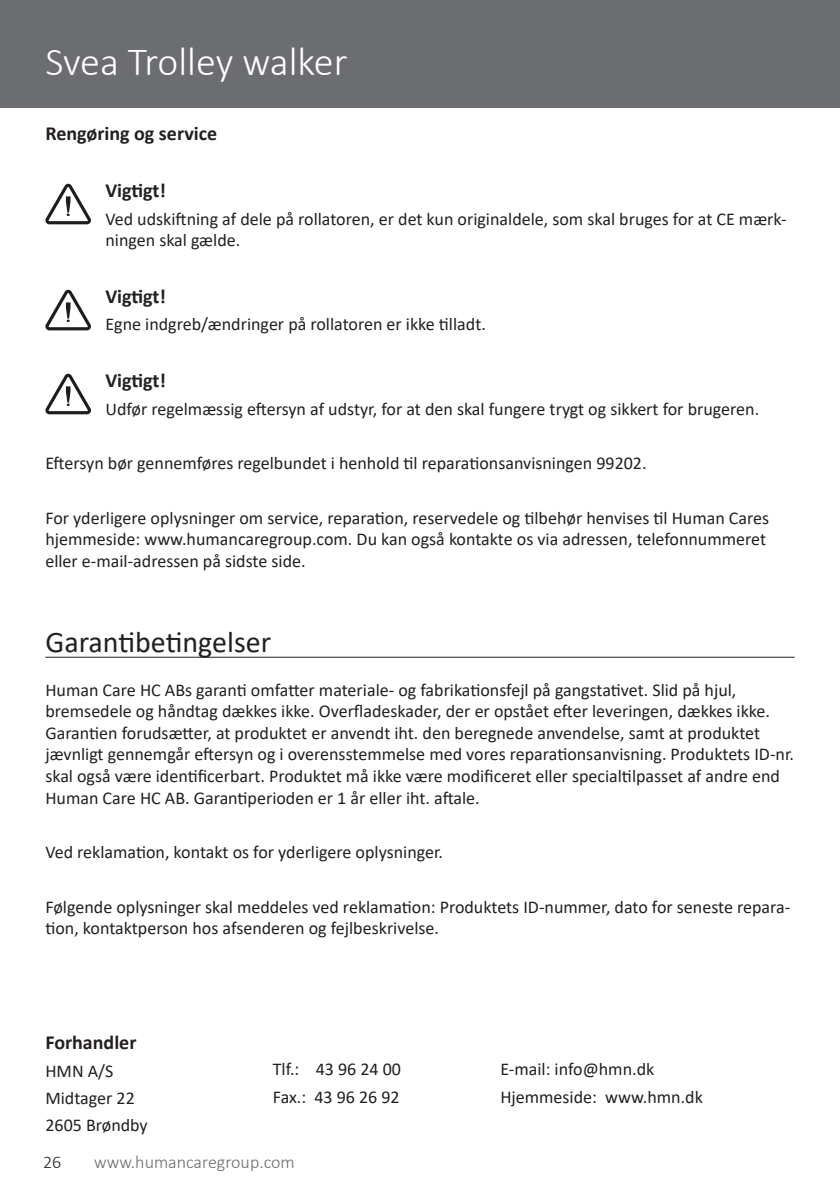
<style>
.page{position:relative;width:840px;height:1191px;background:#fff}
.page>*{position:absolute;margin:0;border:0;box-sizing:border-box;transform-origin:0 0}
.t1{font:300 40px "Calibri";color:#fff}
.Content_heading{font:30px "Calibri";color:#231f20}
.Body_Headline{font:700 20px "Calibri";color:#231f20}
.Body_text{font:18px/21.6px "Calibri";color:#231f20}
.Body_Headline-2{font:18px "Calibri";color:#231f20}
.t2{font:300 18px "Calibri";color:#6c6d70}
.t3{font:300 18px "Calibri";color:#231f20}
</style>
<div class="page">
<div style="left:0;top:0;width:839px;height:108px;background:#6c6d70"></div>
<hr style="left:45px;top:656px;width:749px;height:1px;background:#231f20">
<svg style="left:45px;top:184px;width:46px;height:40px"></svg>
<svg style="left:45px;top:290px;width:46px;height:40px"></svg>
<svg style="left:45px;top:374px;width:46px;height:40px"></svg>
<h1 class="t1" style="left:45px;top:37px;width:303px">Svea Trolley walker</h1>
<p class="Body_Headline" style="left:45px;top:120px;width:173px">Rengøring og service</p>
<p class="Body_Headline" style="left:105px;top:176px;width:62px">Vigtigt!</p>
<p class="Body_text" style="left:105px;top:207px;width:682px">Ved udskiftning af dele på rollatoren, er det kun originaldele, som skal bruges for at CE mærk&shy;ningen skal gælde.</p>
<p class="Body_Headline" style="left:105px;top:282px;width:62px">Vigtigt!</p>
<p class="Body_text" style="left:105px;top:313px;width:382px">Egne indgreb/ændringer på rollatoren er ikke tilladt.</p>
<p class="Body_Headline" style="left:105px;top:366px;width:62px">Vigtigt!</p>
<p class="Body_Headline-2" style="left:105px;top:396px;width:655px">Udfør regelmæssig eftersyn af udstyr, for at den skal fungere trygt og sikkert for brugeren.</p>
<p class="Body_text" style="left:45px;top:452px;width:602px">Eftersyn bør gennemføres regelbundet i henhold til reparationsanvisningen 99202.</p>
<p class="Body_text" style="left:45px;top:506px;width:725px">For yderligere oplysninger om service, reparation, reservedele og tilbehør henvises til Human Cares hjemmeside: www.humancaregroup.com. Du kan også kontakte os via adressen, telefonnummeret eller e-mail-adressen på sidste side.</p>
<p class="Content_heading" style="left:45px;top:621px;width:227px">Garantibetingelser</p>
<p class="Body_text" style="left:45px;top:678px;width:749px">Human Care HC ABs garanti omfatter materiale- og fabrikationsfejl på gangstativet. Slid på hjul, bremsedele og håndtag dækkes ikke. Overfladeskader, der er opstået efter leveringen, dækkes ikke.<br>Garantien forudsætter, at produktet er anvendt iht. den beregnede anvendelse, samt at produktet jævnligt gennemgår eftersyn og i overensstemmelse med vores reparationsanvisning. Produktets ID-nr. skal også være identificerbart. Produktet må ikke være modificeret eller specialtilpasset af andre end Human Care HC AB. Garantiperioden er 1 år eller iht. aftale.</p>
<p class="Body_text" style="left:45px;top:841px;width:399px">Ved reklamation, kontakt os for yderligere oplysninger.</p>
<p class="Body_text" style="left:45px;top:895px;width:746px">Følgende oplysninger skal meddeles ved reklamation: Produktets ID-nummer, dato for seneste repara&shy;tion, kontaktperson hos afsenderen og fejlbeskrivelse.</p>
<p class="Body_Headline" style="left:45px;top:1028px;width:92px">Forhandler</p>
<p class="Body_text" style="left:45px;top:1059px;width:69px">HMN A/S</p>
<p class="Body_text" style="left:45px;top:1086px;width:91px">Midtager 22</p>
<p class="Body_text" style="left:45px;top:1114px;width:104px">2605 Brøndby</p>
<p class="Body_text" style="left:273px;top:1058px;width:130px">Tlf.: 43 96 24 00</p>
<p class="Body_text" style="left:273px;top:1085px;width:128px">Fax.: 43 96 26 92</p>
<p class="t3" style="left:43px;top:1151px;width:20px">26</p>
<p class="t2" style="left:94px;top:1151px;width:202px">www.humancaregroup.com</p>
<p class="Body_text" style="left:500px;top:1058px;width:155px">E-mail: info@hmn.dk</p>
<p class="Body_text" style="left:500px;top:1085px;width:204px">Hjemmeside: www.hmn.dk</p>
</div>
